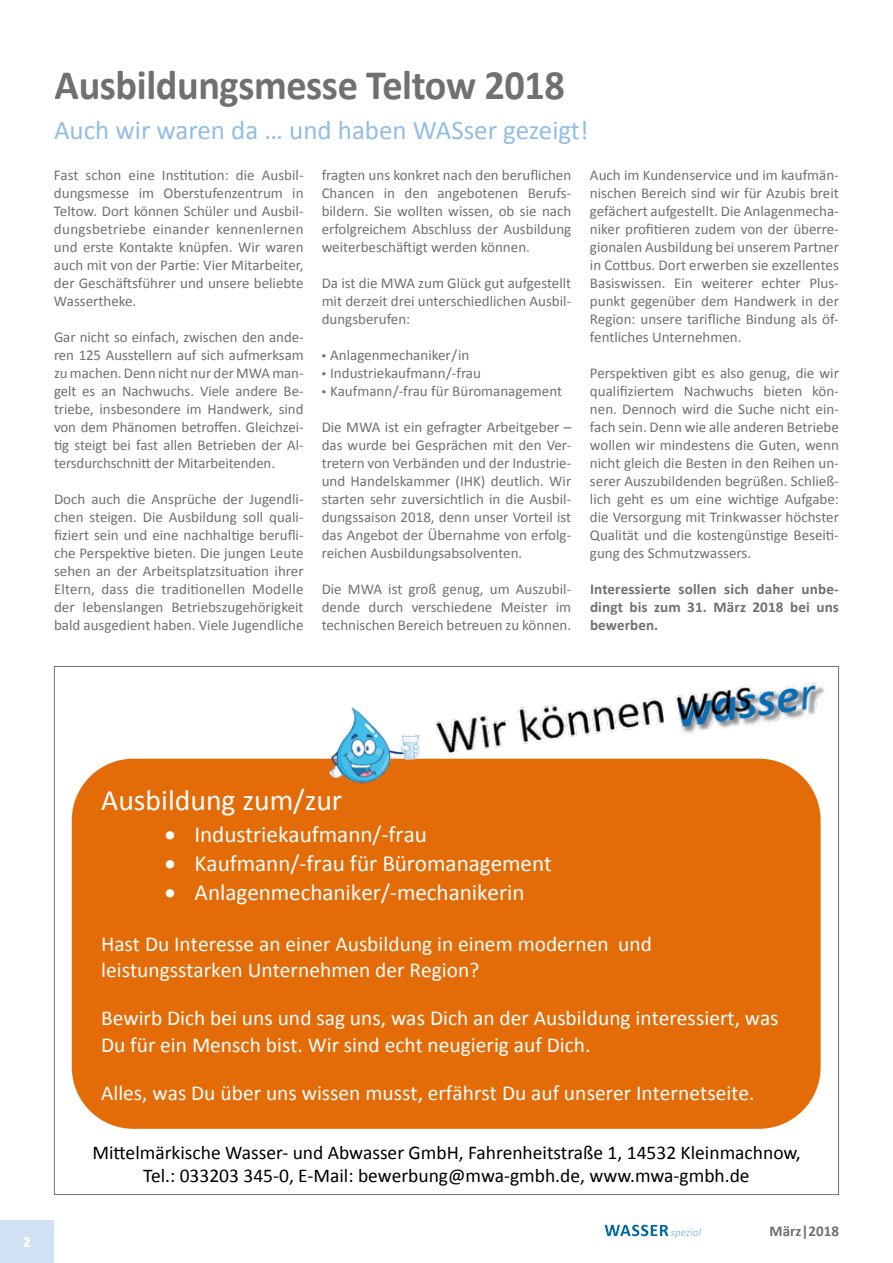
<style>
.page{position:relative;width:893px;height:1263px;background:#fff}
.page>*{position:absolute;margin:0;border:0;box-sizing:border-box;transform-origin:0 0}
.t1{font:700 42px "Calibri";letter-spacing:-.01em;color:#6f7070;scale:.96 1}
.t2{font:29.7px "Calibri";color:#fff}
.t3{font:27px "Calibri";color:#92bee5}
.t4{font:23.1px "Calibri";color:#fff}
.t5{font:21.3px/26.2px "Calibri";color:#fff}
.t6{font:19.5px/23.4px "Calibri";color:#000;text-align:center}
.t7{font:15px/18px "Calibri";color:#6f7070;text-align:justify}
.t8{font:700 15px/18px "Calibri";letter-spacing:.01em;color:#6f7070;text-align:justify}
.t9{font:700 15px "Calibri";color:#fff}
.s1{font-family:"Aparajita";font-weight:700}
</style>
<div class="page">
<div style="left:0;top:1220px;width:54px;height:43px;background:#d0e2f4"></div>
<svg style="left:605px;top:1225px;width:96px;height:13px"></svg>
<div style="left:72px;top:759px;width:749px;height:370px;background:#e36c09;border-radius:62px"></div>
<img style="left:304px;top:666px;width:125px;height:118px">
<img style="left:429px;top:666px;width:406px;height:123px">
<h1 class="t1" style="left:55px;top:59px;width:533px">Ausbildungsmesse Teltow 2018</h1>
<h3 class="t3" style="left:54px;top:113px;width:536px">Auch wir waren da … und haben WASser gezeigt!</h3>
<p class="t7" style="left:322px;top:166px;width:251px">fragten uns konkret nach den beruflichen Chancen in den angebotenen Berufs&shy;bildern. Sie wollten wissen, ob sie nach erfolgreichem Abschluss der Ausbildung weiterbeschäftigt werden können.</p>
<p class="t7" style="left:322px;top:274px;width:251px">Da ist die MWA zum Glück gut aufgestellt mit derzeit drei unterschiedlichen Ausbil&shy;dungsberufen:</p>
<p class="t7" style="left:322px;top:346px;width:149px"><span class="s1">•</span> Anlagenmechaniker/in</p>
<p class="t7" style="left:322px;top:364px;width:161px"><span class="s1">•</span> Industriekaufmann/-frau</p>
<p class="t7" style="left:322px;top:382px;width:242px"><span class="s1">•</span> Kaufmann/-frau für Büromanagement</p>
<p class="t7" style="left:322px;top:418px;width:251px">Die MWA ist ein gefragter Arbeitgeber – das wurde bei Gesprächen mit den Ver&shy;tretern von Verbänden und der Industrie&shy;und Handelskammer (IHK) deutlich. Wir starten sehr zuversichtlich in die Ausbil&shy;dungssaison 2018, denn unser Vorteil ist das Angebot der Übernahme von erfolg&shy;reichen Ausbildungsabsolventen.</p>
<p class="t7" style="left:322px;top:580px;width:251px">Die MWA ist groß genug, um Auszubil&shy;dende durch verschiedene Meister im technischen Bereich betreuen zu können.</p>
<p class="t7" style="left:590px;top:166px;width:250px">Auch im Kundenservice und im kaufmän&shy;nischen Bereich sind wir für Azubis breit gefächert aufgestellt. Die Anlagenmecha&shy;niker profitieren zudem von der überre&shy;gionalen Ausbildung bei unserem Partner in Cottbus. Dort erwerben sie exzellentes Basiswissen. Ein weiterer echter Plus&shy;punkt gegenüber dem Handwerk in der Region: unsere tarifliche Bindung als öf&shy;fentliches Unternehmen.</p>
<p class="t7" style="left:590px;top:364px;width:250px">Perspektiven gibt es also genug, die wir qualifiziertem Nachwuchs bieten kön&shy;nen. Dennoch wird die Suche nicht ein&shy;fach sein. Denn wie alle anderen Betriebe wollen wir mindestens die Guten, wenn nicht gleich die Besten in den Reihen un&shy;serer Auszubildenden begrüßen. Schließ&shy;lich geht es um eine wichtige Aufgabe: die Versorgung mit Trinkwasser höchster Qualität und die kostengünstige Beseiti&shy;gung des Schmutzwassers.</p>
<p class="t8" style="left:590px;top:580px;width:250px">Interessierte sollen sich daher unbe&shy;dingt bis zum 31. März 2018 bei uns bewerben.</p>
<p class="t7" style="left:54px;top:166px;width:251px">Fast schon eine Institution: die Ausbil&shy;dungsmesse im Oberstufenzentrum in Teltow. Dort können Schüler und Ausbil&shy;dungsbetriebe einander kennenlernen und erste Kontakte knüpfen. Wir waren auch mit von der Partie: Vier Mitarbeiter, der Geschäftsführer und unsere beliebte Wassertheke.</p>
<p class="t7" style="left:54px;top:328px;width:251px">Gar nicht so einfach, zwischen den ande&shy;ren 125 Ausstellern auf sich aufmerksam zu machen. Denn nicht nur der MWA man&shy;gelt es an Nachwuchs. Viele andere Be&shy;triebe, insbesondere im Handwerk, sind von dem Phänomen betroffen. Gleichzei&shy;tig steigt bei fast allen Betrieben der Al&shy;tersdurchschnitt der Mitarbeitenden.</p>
<p class="t7" style="left:54px;top:490px;width:251px">Doch auch die Ansprüche der Jugendli&shy;chen steigen. Die Ausbildung soll quali&shy;fiziert sein und eine nachhaltige berufli&shy;che Perspektive bieten. Die jungen Leute sehen an der Arbeitsplatzsituation ihrer Eltern, dass die traditionellen Modelle der lebenslangen Betriebszugehörigkeit bald ausgedient haben. Viele Jugendliche</p>
<p class="t9" style="left:23px;top:1233px;width:9px">2</p>
<h2 class="t2" style="left:101px;top:782px;width:243px">Ausbildung zum/zur</h2>
<h3 class="t4" style="left:165px;top:819px;width:264px">• Industriekaufmann/-frau</h3>
<h3 class="t4" style="left:165px;top:848px;width:389px">• Kaufmann/-frau für Büromanagement</h3>
<h3 class="t4" style="left:165px;top:878px;width:361px">• Anlagenmechaniker/-mechanikerin</h3>
<h3 class="t5" style="left:101px;top:931px;width:552px">Hast Du Interesse an einer Ausbildung in einem modernen und leistungsstarken Unternehmen der Region?</h3>
<h3 class="t5" style="left:101px;top:1005px;width:679px">Bewirb Dich bei uns und sag uns, was Dich an der Ausbildung interessiert, was<br>Du für ein Mensch bist. Wir sind echt neugierig auf Dich.</h3>
<h3 class="t5" style="left:101px;top:1080px;width:655px">Alles, was Du über uns wissen musst, erfährst Du auf unserer Internetseite.</h3>
<h3 class="t6" style="left:92px;top:1140px;width:710px">Mittelmärkische Wasser- und Abwasser GmbH, Fahrenheitstraße 1, 14532 Kleinmachnow,<br>Tel.: 033203 345-0, E-Mail: bewerbung@mwa-gmbh.de, www.mwa-gmbh.de</h3>
<p class="t8" style="left:770px;top:1222px;width:71px">März|2018</p>
</div>
